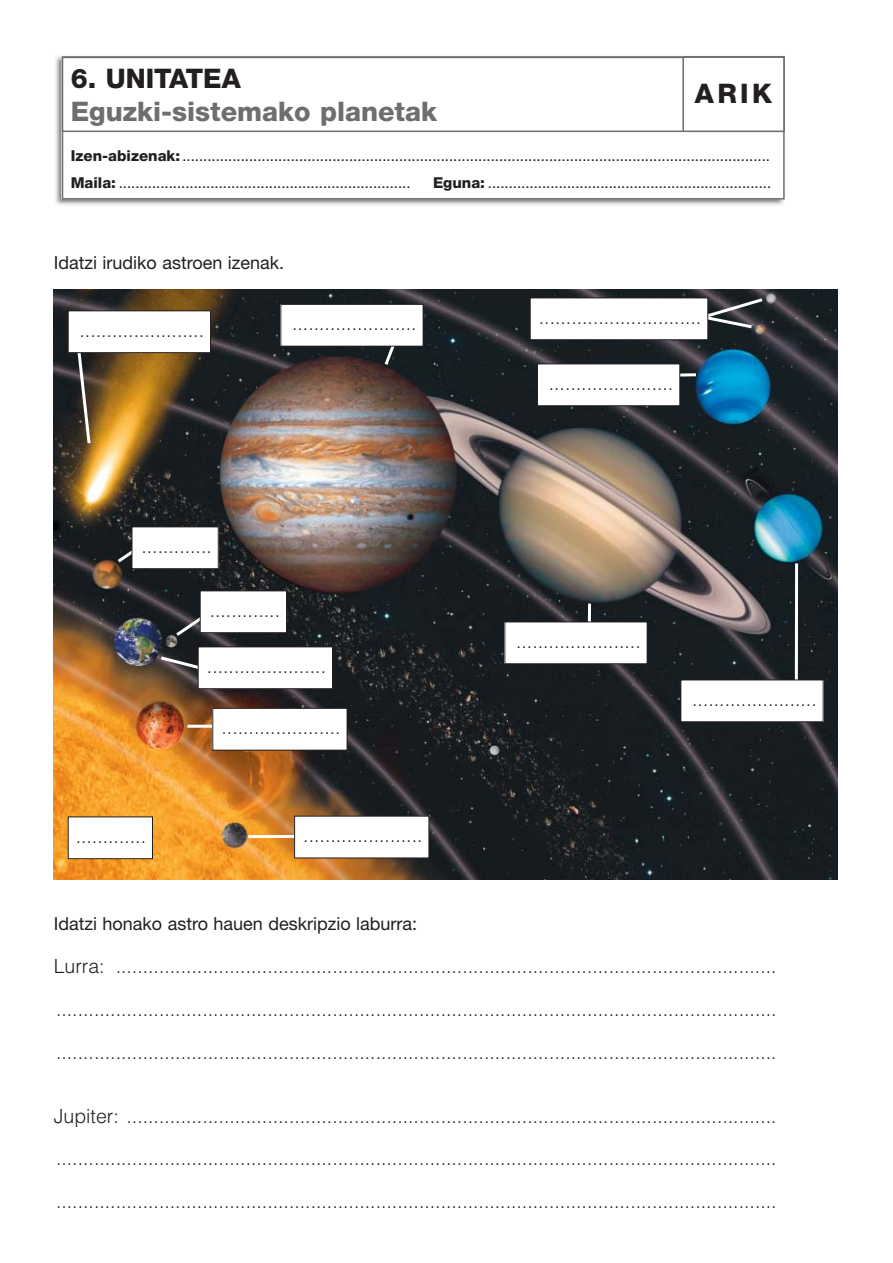
<style>
.page{position:relative;width:893px;height:1263px;background:#fff}
.page>*{position:absolute;margin:0;border:0;box-sizing:border-box;transform-origin:0 0}
.t1{font:800 27px "Helvetica Neue";color:#6d6e70}
.t2{font:800 27px "Helvetica Neue";color:#231f20}
.t3{font:300 19.5px/42.8px "Helvetica";color:#231f20;text-align:justify}
.t4{font:18px "Helvetica Neue";color:#231f20}
.t5{font:15px/26.5px "Helvetica Neue";color:#231f20}
.s1{font-weight:800}
</style>
<div class="page">
<img style="left:55px;top:56px;width:729px;height:149px">
<div style="left:63px;top:57px;width:721px;height:142px;background:#fff"></div>
<div style="left:62px;top:56px;width:723px;height:144px;border:2px solid #6d6e70"></div>
<div style="left:62px;top:57px;width:723px;height:75px;border:2px solid #6d6e70"></div>
<div style="left:684px;top:58px;width:99px;height:73px;background:#fff"></div>
<div style="left:682px;top:56px;width:103px;height:76px;border:2px solid #6d6e70"></div>
<img style="left:54px;top:290px;width:783px;height:590px">
<div style="left:68px;top:817px;width:84px;height:42px;background:#fff"></div>
<div style="left:68px;top:816px;width:85px;height:43px;border:1px solid #231f20"></div>
<hr style="left:248px;top:835px;width:52px;height:3px;background:#fff">
<hr style="left:187px;top:725px;width:45px;height:3px;background:#fff">
<svg style="left:158px;top:654px;width:40px;height:22px"></svg>
<div style="left:295px;top:816px;width:134px;height:42px;background:#fff"></div>
<div style="left:213px;top:708px;width:134px;height:42px;background:#fff"></div>
<div style="left:212px;top:708px;width:135px;height:42px;border:1px solid #231f20"></div>
<div style="left:198px;top:647px;width:134px;height:42px;background:#fff"></div>
<div style="left:198px;top:646px;width:135px;height:43px;border:1px solid #231f20"></div>
<svg style="left:173px;top:606px;width:44px;height:33px"></svg>
<svg style="left:114px;top:532px;width:18px;height:33px"></svg>
<svg style="left:75px;top:353px;width:17px;height:93px;background:#58524a"></svg>
<svg style="left:382px;top:347px;width:18px;height:21px"></svg>
<svg style="left:698px;top:296px;width:68px;height:34px;background:#4e4e52"></svg>
<svg style="left:680px;top:372px;width:19px;height:6px"></svg>
<hr style="left:588px;top:603px;width:3px;height:25px;background:#fff">
<hr style="left:795px;top:563px;width:3px;height:123px;background:#fff">
<div style="left:200px;top:591px;width:86px;height:42px;background:#fff"></div>
<div style="left:200px;top:590px;width:87px;height:43px;border:1px solid #231f20"></div>
<div style="left:132px;top:527px;width:86px;height:42px;background:#fff"></div>
<div style="left:132px;top:526px;width:87px;height:43px;border:1px solid #231f20"></div>
<div style="left:68px;top:311px;width:142px;height:42px;background:#fff"></div>
<div style="left:68px;top:310px;width:143px;height:43px;border:1px solid #231f20"></div>
<div style="left:281px;top:304px;width:142px;height:42px;background:#fff"></div>
<div style="left:280px;top:304px;width:143px;height:43px;border:1px solid #231f20"></div>
<div style="left:530px;top:298px;width:178px;height:42px;background:#fff"></div>
<div style="left:530px;top:298px;width:178px;height:42px;border:1px solid #231f20"></div>
<div style="left:537px;top:364px;width:143px;height:42px;background:#fff"></div>
<div style="left:537px;top:364px;width:143px;height:42px;border:1px solid #231f20"></div>
<div style="left:505px;top:622px;width:142px;height:42px;background:#fff"></div>
<div style="left:504px;top:622px;width:143px;height:42px;border:1px solid #231f20"></div>
<div style="left:681px;top:680px;width:142px;height:42px;background:#fff"></div>
<div style="left:680px;top:680px;width:143px;height:42px;border:1px solid #231f20"></div>
<h1 class="t2" style="left:71px;top:69px;width:171px">6. UNITATEA</h1>
<h1 class="t1" style="left:71px;top:102px;width:368px">Eguzki-sistemako planetak</h1>
<h1 class="t2" style="left:695px;top:84px;width:79px">ARIK</h1>
<p class="t5" style="left:71px;top:144px;width:701px"><span class="s1">Izen-abizenak:</span>.............................................................................................................................................<br><span class="s1">Maila:</span> ......................................................................</p>
<p class="t5" style="left:433px;top:170px;width:340px"><span class="s1">Eguna:</span> ....................................................................</p>
<p class="t4" style="left:54px;top:256px;width:232px">Idatzi irudiko astroen izenak.</p>
<p class="t3" style="left:80px;top:310px;width:126px">.......................</p>
<p class="t3" style="left:292px;top:304px;width:126px">.......................</p>
<p class="t3" style="left:141px;top:526px;width:72px">.............</p>
<p class="t3" style="left:210px;top:590px;width:72px">.............</p>
<p class="t3" style="left:207px;top:646px;width:121px">......................</p>
<p class="t3" style="left:221px;top:708px;width:121px">......................</p>
<p class="t3" style="left:76px;top:816px;width:72px">.............</p>
<p class="t3" style="left:303px;top:816px;width:121px">......................</p>
<p class="t3" style="left:539px;top:297px;width:164px">..............................</p>
<p class="t3" style="left:549px;top:363px;width:126px">.......................</p>
<p class="t3" style="left:516px;top:621px;width:126px">.......................</p>
<p class="t3" style="left:692px;top:679px;width:126px">.......................</p>
<p class="t4" style="left:54px;top:917px;width:365px">Idatzi honako astro hauen deskripzio laburra:</p>
<p class="t3" style="left:54px;top:946px;width:724px">Lurra: .......................................................................................................................... ..................................................................................................................................... .....................................................................................................................................</p>
<p class="t3" style="left:54px;top:1096px;width:724px">Jupiter: ........................................................................................................................ ..................................................................................................................................... .....................................................................................................................................</p>
</div>
